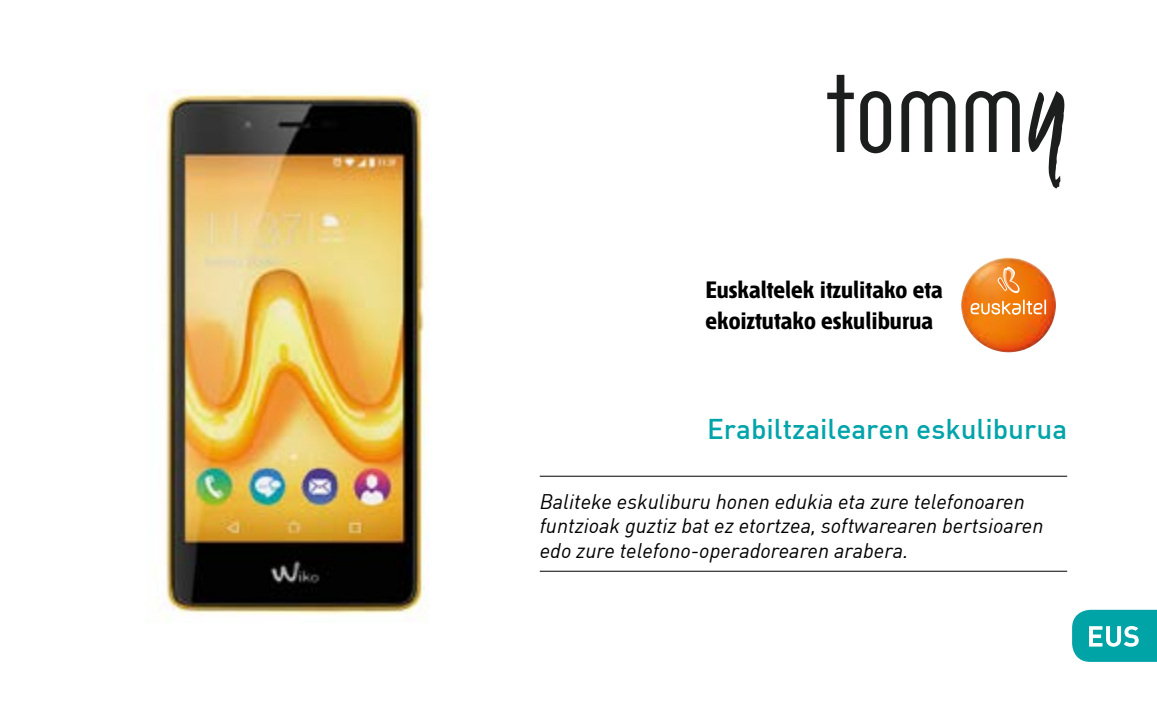
<style>
.page{position:relative;width:1157px;height:703px;background:#fff}
.page>*{position:absolute;margin:0;border:0;box-sizing:border-box;transform-origin:0 0}
.t1{font:500 28px "DIN";color:#00a4aa}
.t2{font:700 23.6px/30.8px "Fontana ND Ee Os F";color:#000}
.t3{font:italic 20.8px/24.8px "DIN";color:#000}
</style>
<div class="page">
<svg style="left:1072px;top:610px;width:85px;height:52px;background:#25b0b3"></svg>
<svg style="left:827px;top:75px;width:26px;height:77px"></svg>
<svg style="left:860px;top:91px;width:31px;height:62px"></svg>
<svg style="left:901px;top:91px;width:54px;height:61px"></svg>
<svg style="left:965px;top:91px;width:54px;height:61px"></svg>
<svg style="left:1028px;top:91px;width:36px;height:97px"></svg>
<img style="left:155px;top:89px;width:273px;height:530px">
<img style="left:961px;top:258px;width:94px;height:94px;border-radius:47px">
<svg style="left:970px;top:300px;width:76px;height:15px"></svg>
<svg style="left:997px;top:267px;width:22px;height:26px"></svg>
<hr style="left:540px;top:476px;width:527px;height:1px;background:#000">
<hr style="left:540px;top:571px;width:527px;height:1px;background:#000">
<p class="t2" style="left:705px;top:276px;width:239px">Euskaltelek itzulitako eta ekoiztutako eskuliburua</p>
<h1 class="t1" style="left:707px;top:411px;width:362px">Erabiltzailearen eskuliburua</h1>
<p class="t3" style="left:540px;top:488px;width:505px">Baliteke eskuliburu honen edukia eta zure telefonoaren funtzioak guztiz bat ez etortzea, softwarearen bertsioaren edo zure telefono-operadorearen arabera.</p>
</div>
